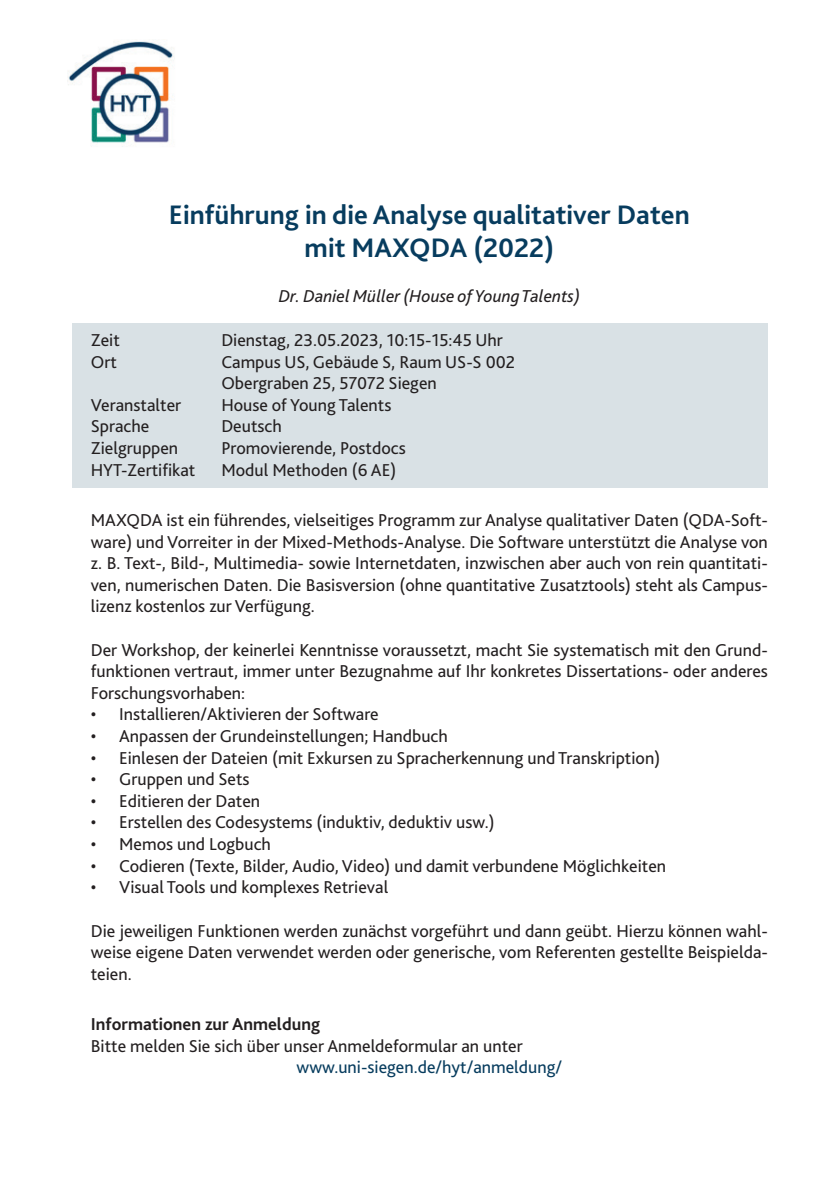
<style>
.page{position:relative;width:840px;height:1191px;background:#fff}
.page>*{position:absolute;margin:0;border:0;box-sizing:border-box;transform-origin:0 0}
.t1{font:700 28px/33.6px "Bliss 2";color:#073c5e;text-align:center}
.t2{font:18px/21.6px "Bliss 2";color:#231f20;text-align:justify}
.t3{font:italic 18px "Bliss 2";color:#231f20}
.t4{font:18px "Bliss 2";color:#073c5e}
.t5{font:700 18px "Bliss 2";color:#231f20}
</style>
<div class="page">
<img style="left:67px;top:41px;width:107px;height:106px">
<div style="left:72px;top:323px;width:695px;height:165px;background:#d9e1e5"></div>
<h1 class="t1" style="left:169px;top:197px;width:522px">Einführung in die Analyse qualitativer Daten mit MAXQDA (2022)</h1>
<p class="t3" style="left:278px;top:284px;width:303px">Dr. Daniel Müller (House of Young Talents)</p>
<p class="t2" style="left:91px;top:329px;width:31px">Zeit</p>
<p class="t2" style="left:221px;top:329px;width:283px">Dienstag, 23.05.2023, 10:15-15:45 Uhr</p>
<p class="t2" style="left:91px;top:350px;width:28px">Ort</p>
<p class="t2" style="left:221px;top:350px;width:295px">Campus US, Gebäude S, Raum US-S 002<br>Obergraben 25, 57072 Siegen</p>
<p class="t2" style="left:91px;top:393px;width:92px">Veranstalter</p>
<p class="t2" style="left:221px;top:393px;width:171px">House of Young Talents</p>
<p class="t2" style="left:91px;top:415px;width:60px">Sprache</p>
<p class="t2" style="left:221px;top:415px;width:62px">Deutsch</p>
<p class="t2" style="left:91px;top:437px;width:89px">Zielgruppen</p>
<p class="t2" style="left:221px;top:437px;width:186px">Promovierende, Postdocs</p>
<p class="t2" style="left:91px;top:458px;width:106px">HYT-Zertifikat</p>
<p class="t2" style="left:221px;top:458px;width:176px">Modul Methoden (6 AE)</p>
<p class="t2" style="left:91px;top:509px;width:678px">MAXQDA ist ein führendes, vielseitiges Programm zur Analyse qualitativer Daten (QDA-Soft&shy;ware) und Vorreiter in der Mixed-Methods-Analyse. Die Software unterstützt die Analyse von z. B. Text-, Bild-, Multimedia- sowie Internetdaten, inzwischen aber auch von rein quantitati&shy;ven, numerischen Daten. Die Basisversion (ohne quantitative Zusatztools) steht als Campus&shy;lizenz kostenlos zur Verfügung.</p>
<p class="t2" style="left:91px;top:638px;width:678px">Der Workshop, der keinerlei Kenntnisse voraussetzt, macht Sie systematisch mit den Grund&shy;funktionen vertraut, immer unter Bezugnahme auf Ihr konkretes Dissertations- oder anderes Forschungsvorhaben:</p>
<p class="t2" style="left:91px;top:703px;width:289px">• Installieren/Aktivieren der Software</p>
<p class="t2" style="left:91px;top:725px;width:358px">• Anpassen der Grundeinstellungen; Handbuch</p>
<p class="t2" style="left:91px;top:746px;width:570px">• Einlesen der Dateien (mit Exkursen zu Spracherkennung und Transkription)</p>
<p class="t2" style="left:91px;top:768px;width:160px">• Gruppen und Sets</p>
<p class="t2" style="left:91px;top:789px;width:171px">• Editieren der Daten</p>
<p class="t2" style="left:91px;top:811px;width:405px">• Erstellen des Codesystems (induktiv, deduktiv usw.)</p>
<p class="t2" style="left:91px;top:833px;width:181px">• Memos und Logbuch</p>
<p class="t2" style="left:91px;top:854px;width:576px">• Codieren (Texte, Bilder, Audio, Video) und damit verbundene Möglichkeiten</p>
<p class="t2" style="left:91px;top:876px;width:299px">• Visual Tools und komplexes Retrieval</p>
<p class="t2" style="left:91px;top:919px;width:678px">Die jeweiligen Funktionen werden zunächst vorgeführt und dann geübt. Hierzu können wahl&shy;weise eigene Daten verwendet werden oder generische, vom Referenten gestellte Beispielda&shy;teien.</p>
<p class="t5" style="left:91px;top:1013px;width:231px">Informationen zur Anmeldung</p>
<p class="t2" style="left:91px;top:1034px;width:433px">Bitte melden Sie sich über unser Anmeldeformular an unter</p>
<p class="t4" style="left:296px;top:1056px;width:267px">www.uni-siegen.de/hyt/anmeldung/</p>
</div>
